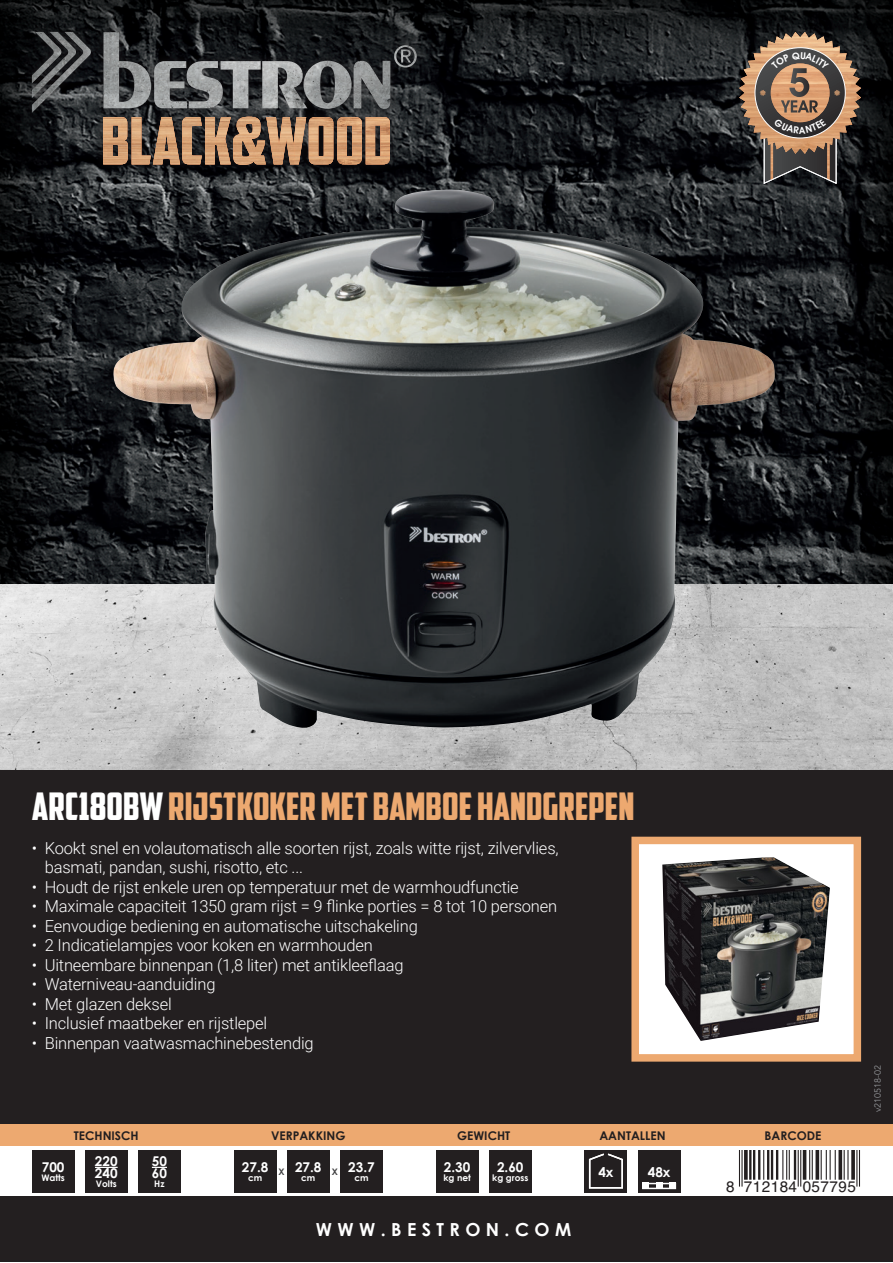
<style>
.page{position:relative;width:893px;height:1263px;background:#fff}
.page>*{position:absolute;margin:0;border:0;box-sizing:border-box;transform-origin:0 0}
.t1{font:37.95px "American Captain";color:#eda970}
.t2{font:700 18px "Century Gothic";letter-spacing:.3em;color:#fff}
.Alineastijl_1{font:300 16.5px/19.5px "Roboto";letter-spacing:-.01em;color:#fff}
.t3{font:15.3px "Helvetica";letter-spacing:.025em;color:#231f20}
.t4{font:700 13.5px "Century Gothic";color:#fff}
.t5{font:700 12px "Century Gothic";color:#231f20}
.t6{font:700 9px "Century Gothic";color:#fff}
.t7{font:9px "Avenir LT Std";color:#939598}
.t8{font:700 9px "Century Gothic";color:#3e3e3f}
.s1{color:#fff}
</style>
<div class="page">
<svg style="left:0;top:0;width:893px;height:584px;background:#17191b"></svg>
<img style="left:0;top:584px;width:893px;height:186px">
<div style="left:0;top:770px;width:893px;height:355px;background:#231f20"></div>
<div style="left:0;top:1125px;width:893px;height:21px;background:#eda970"></div>
<img style="left:112px;top:190px;width:664px;height:539px">
<div style="left:635px;top:840px;width:222px;height:218px;background:#fff"></div>
<div style="left:631px;top:837px;width:230px;height:225px;border:8px solid #eda970"></div>
<img style="left:662px;top:857px;width:168px;height:184px">
<div style="left:138px;top:1150px;width:43px;height:43px;background:#231f20"></div>
<div style="left:234px;top:1150px;width:42px;height:43px;background:#231f20"></div>
<div style="left:287px;top:1150px;width:43px;height:43px;background:#231f20"></div>
<div style="left:340px;top:1150px;width:43px;height:43px;background:#231f20"></div>
<div style="left:436px;top:1150px;width:42px;height:43px;background:#231f20"></div>
<div style="left:489px;top:1150px;width:42px;height:43px;background:#231f20"></div>
<div style="left:585px;top:1150px;width:42px;height:43px;background:#231f20"></div>
<div style="left:638px;top:1150px;width:42px;height:43px;background:#231f20"></div>
<div style="left:32px;top:1150px;width:42px;height:43px;background:#231f20"></div>
<div style="left:85px;top:1150px;width:43px;height:43px;background:#231f20"></div>
<div style="left:642px;top:1183px;width:34px;height:6px;border:2px solid #fff"></div>
<svg style="left:642px;top:1183px;width:6px;height:6px"></svg>
<svg style="left:670px;top:1183px;width:6px;height:6px"></svg>
<svg style="left:656px;top:1183px;width:6px;height:6px"></svg>
<svg style="left:588px;top:1153px;width:35px;height:36px"></svg>
<hr style="left:741px;top:1150px;width:2px;height:36px;background:#231f20">
<hr style="left:739px;top:1150px;width:1px;height:36px;background:#231f20">
<svg style="left:744px;top:1150px;width:4px;height:30px"></svg>
<hr style="left:758px;top:1150px;width:2px;height:30px;background:#231f20">
<hr style="left:753px;top:1150px;width:2px;height:30px;background:#231f20">
<hr style="left:749px;top:1150px;width:2px;height:30px;background:#231f20">
<hr style="left:763px;top:1150px;width:1px;height:30px;background:#231f20">
<hr style="left:776px;top:1150px;width:2px;height:30px;background:#231f20">
<hr style="left:771px;top:1150px;width:2px;height:30px;background:#231f20">
<hr style="left:767px;top:1150px;width:2px;height:30px;background:#231f20">
<hr style="left:789px;top:1150px;width:1px;height:30px;background:#231f20">
<hr style="left:786px;top:1150px;width:1px;height:30px;background:#231f20">
<hr style="left:782px;top:1150px;width:1px;height:30px;background:#231f20">
<hr style="left:794px;top:1150px;width:2px;height:30px;background:#231f20">
<hr style="left:800px;top:1150px;width:1px;height:36px;background:#231f20">
<hr style="left:798px;top:1150px;width:1px;height:36px;background:#231f20">
<hr style="left:803px;top:1150px;width:3px;height:30px;background:#231f20">
<hr style="left:812px;top:1150px;width:1px;height:30px;background:#231f20">
<hr style="left:809px;top:1150px;width:1px;height:30px;background:#231f20">
<svg style="left:815px;top:1150px;width:4px;height:30px"></svg>
<hr style="left:835px;top:1150px;width:1px;height:30px;background:#231f20">
<hr style="left:830px;top:1150px;width:1px;height:30px;background:#231f20">
<hr style="left:826px;top:1150px;width:1px;height:30px;background:#231f20">
<hr style="left:821px;top:1150px;width:1px;height:30px;background:#231f20">
<svg style="left:838px;top:1150px;width:4px;height:30px"></svg>
<hr style="left:847px;top:1150px;width:1px;height:30px;background:#231f20">
<hr style="left:844px;top:1150px;width:1px;height:30px;background:#231f20">
<svg style="left:851px;top:1150px;width:4px;height:30px"></svg>
<hr style="left:859px;top:1150px;width:1px;height:36px;background:#231f20">
<hr style="left:856px;top:1150px;width:1px;height:36px;background:#231f20">
<svg style="left:152px;top:1167px;width:15px;height:1px"></svg>
<svg style="left:95px;top:1167px;width:23px;height:1px"></svg>
<div style="left:24px;top:23px;width:401px;height:151px;background:#231f20;opacity:.6"></div>
<img style="left:103px;top:32px;width:48px;height:76px">
<img style="left:154px;top:61px;width:67px;height:47px">
<img style="left:221px;top:61px;width:82px;height:47px">
<img style="left:303px;top:61px;width:49px;height:48px">
<img style="left:354px;top:61px;width:36px;height:48px">
<img style="left:394px;top:45px;width:23px;height:23px">
<img style="left:32px;top:32px;width:59px;height:81px">
<img style="left:32px;top:32px;width:45px;height:66px">
<img style="left:32px;top:32px;width:30px;height:51px">
<img style="left:103px;top:117px;width:287px;height:48px">
<div style="left:0;top:1196px;width:893px;height:66px;background:#231f20"></div>
<svg style="left:739px;top:32px;width:122px;height:152px;background:#715d4d"></svg>
<p class="t1" style="left:32px;top:783px;width:604px"><span class="s1">ARC180BW</span> RIJSTKOKER MET BAMBOE HANDGREPEN</p>
<p class="Alineastijl_1" style="left:45px;top:837px;width:515px;text-indent:-13px">• Kookt snel en volautomatisch alle soorten rijst, zoals witte rijst, zilvervlies, basmati, pandan, sushi, risotto, etc ...</p>
<p class="Alineastijl_1" style="left:32px;top:876px;width:488px">• Houdt de rijst enkele uren op temperatuur met de warmhoudfunctie</p>
<p class="Alineastijl_1" style="left:32px;top:896px;width:527px">• Maximale capaciteit 1350 gram rijst = 9 flinke porties = 8 tot 10 personen</p>
<p class="Alineastijl_1" style="left:32px;top:915px;width:387px">• Eenvoudige bediening en automatische uitschakeling</p>
<p class="Alineastijl_1" style="left:32px;top:935px;width:343px">• 2 Indicatielampjes voor koken en warmhouden</p>
<p class="Alineastijl_1" style="left:32px;top:954px;width:373px">• Uitneembare binnenpan (1,8 liter) met antikleeflaag</p>
<p class="Alineastijl_1" style="left:32px;top:974px;width:185px">• Waterniveau-aanduiding</p>
<p class="Alineastijl_1" style="left:32px;top:993px;width:141px">• Met glazen deksel</p>
<p class="Alineastijl_1" style="left:32px;top:1013px;width:237px">• Inclusief maatbeker en rijstlepel</p>
<p class="Alineastijl_1" style="left:32px;top:1032px;width:283px">• Binnenpan vaatwasmachinebestendig</p>
<p class="t4" style="left:42px;top:1157px;width:24px">700</p>
<p class="t6" style="left:41px;top:1171px;width:25px">Watts</p>
<p class="t5" style="left:74px;top:1126px;width:66px">TECHNISCH</p>
<p class="t5" style="left:271px;top:1126px;width:76px">VERPAKKING</p>
<p class="t5" style="left:457px;top:1126px;width:55px">GEWICHT</p>
<p class="t5" style="left:599px;top:1126px;width:68px">AANTALLEN</p>
<p class="t5" style="left:765px;top:1126px;width:58px">BARCODE</p>
<p class="t4" style="left:95px;top:1151px;width:24px">220</p>
<p class="t4" style="left:95px;top:1163px;width:24px">240</p>
<p class="t6" style="left:96px;top:1177px;width:22px">Volts</p>
<p class="t4" style="left:152px;top:1151px;width:17px">50</p>
<p class="t4" style="left:152px;top:1163px;width:17px">60</p>
<p class="t6" style="left:154px;top:1177px;width:12px">Hz</p>
<p class="t4" style="left:242px;top:1157px;width:28px">27.8</p>
<p class="t6" style="left:248px;top:1171px;width:16px">cm</p>
<p class="t4" style="left:295px;top:1157px;width:28px">27.8</p>
<p class="t6" style="left:301px;top:1171px;width:16px">cm</p>
<p class="t8" style="left:279px;top:1165px;width:8px">X</p>
<p class="t8" style="left:332px;top:1165px;width:8px">X</p>
<p class="t4" style="left:348px;top:1157px;width:28px">23.7</p>
<p class="t6" style="left:354px;top:1171px;width:16px">cm</p>
<p class="t4" style="left:444px;top:1157px;width:28px">2.30</p>
<p class="t6" style="left:443px;top:1171px;width:29px">kg net</p>
<p class="t4" style="left:497px;top:1157px;width:28px">2.60</p>
<p class="t6" style="left:492px;top:1171px;width:38px">kg gross</p>
<p class="t4" style="left:598px;top:1161px;width:17px">4x</p>
<p class="t4" style="left:648px;top:1161px;width:24px">48x</p>
<p class="t3" style="left:726px;top:1174px;width:131px">8 712184 057795</p>
<p class="t2" style="left:316px;top:1215px;width:257px">WWW.BESTRON.COM</p>
<p class="t7" style="left:872px;top:1112px;width:49px;rotate:-90deg">v210518-02</p>
</div>
